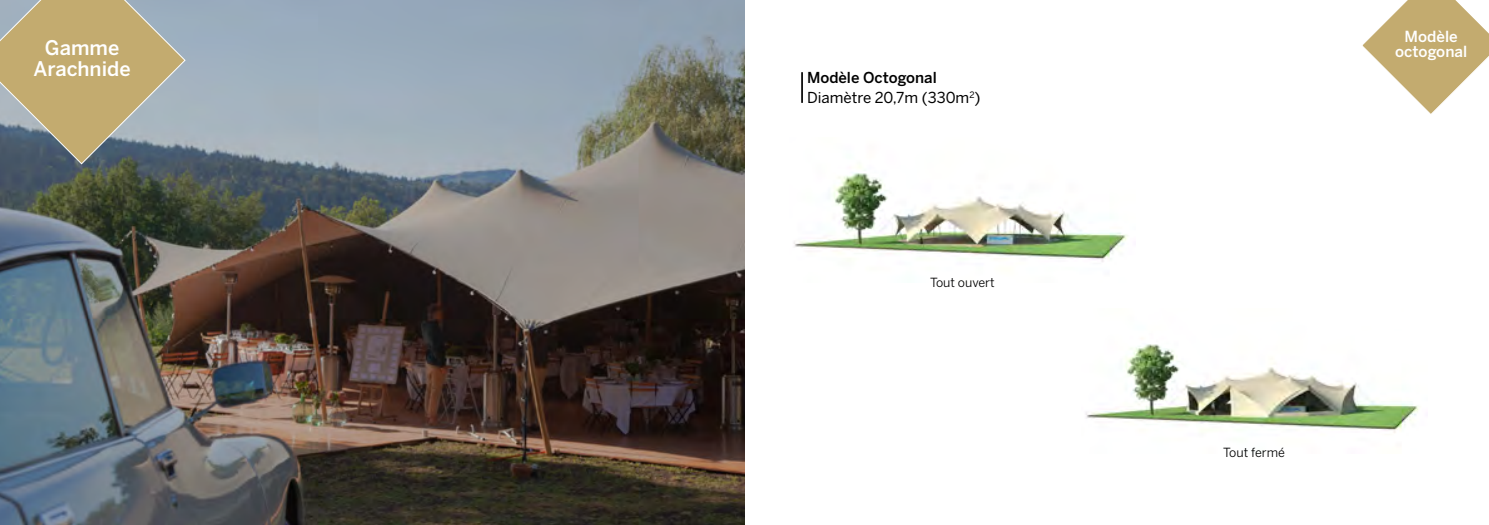
<style>
.page{position:relative;width:1489px;height:525px;background:#fff}
.page>*{position:absolute;margin:0;border:0;box-sizing:border-box;transform-origin:0 0}
.t1{font:500 20px/21.2px "Benton Sans";color:#fff;text-align:center}
.t2{font:500 15.25px/14.4px "Benton Sans";color:#fff;text-align:center}
.t3{font:15px "Benton Sans";color:#000}
.t4{font:500 15px "Benton Sans";color:#000}
.t5{font:12.5px "Benton Sans";color:#000}
</style>
<div class="page">
<img style="left:0;top:0;width:744px;height:524px">
<img style="left:794px;top:165px;width:334px;height:97px">
<img style="left:1085px;top:344px;width:334px;height:89px">
<svg style="left:0;top:0;width:186px;height:165px;background:#aba283"></svg>
<hr style="left:801px;top:72px;width:1px;height:31px;background:#000">
<svg style="left:1362px;top:0;width:126px;height:114px"></svg>
<h1 class="t1" style="left:34px;top:36px;width:99px">Gamme<br>Arachnide</h1>
<p class="t4" style="left:807px;top:69px;width:131px">Modèle Octogonal</p>
<p class="t3" style="left:807px;top:88px;width:175px">Diamètre 20,7m (330m<sup>2</sup>)</p>
<p class="t5" style="left:930px;top:274px;width:66px">Tout ouvert</p>
<p class="t2" style="left:1394px;top:29px;width:74px">Modèle octogonal</p>
<p class="t5" style="left:1223px;top:444px;width:63px">Tout fermé</p>
</div>
